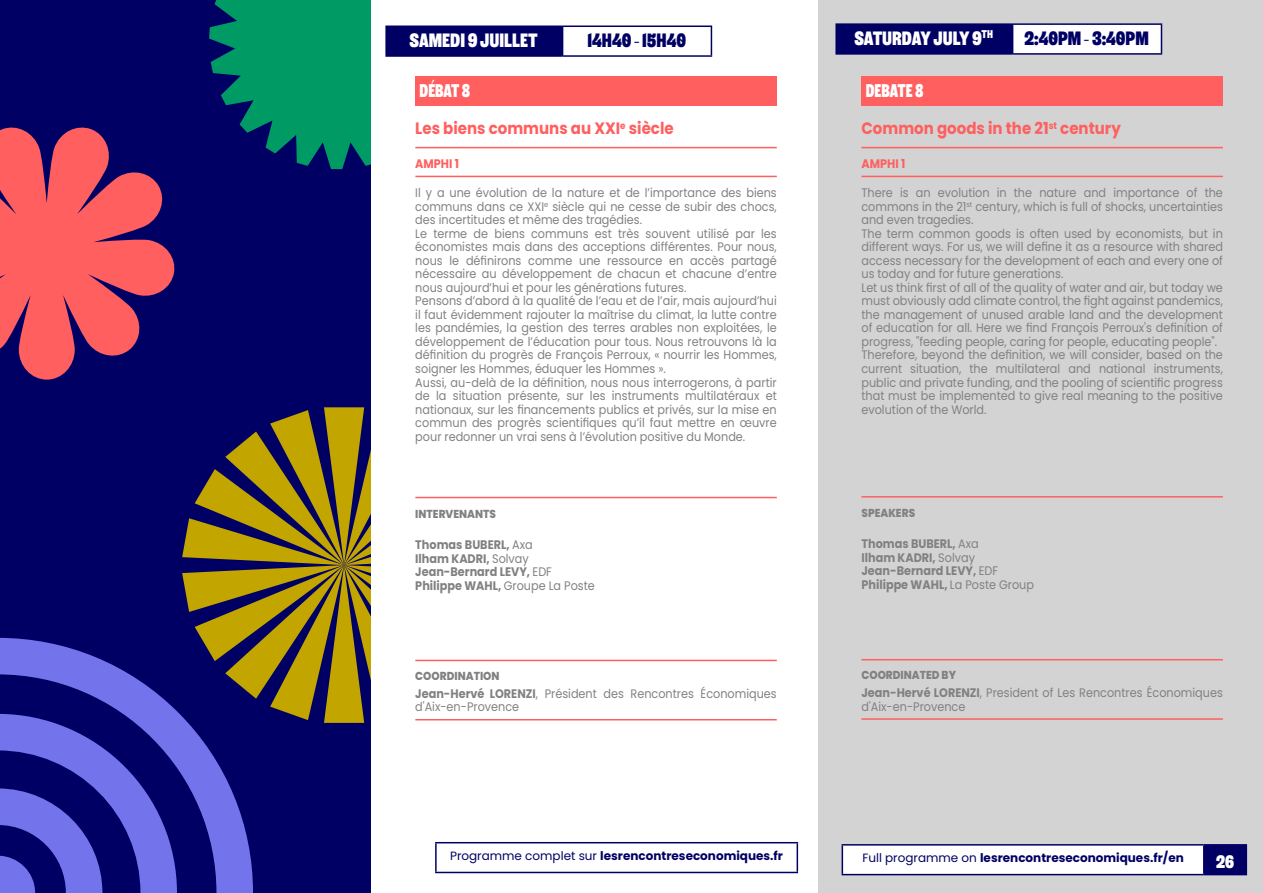
<style>
.page{position:relative;width:1263px;height:893px;background:#fff}
.page>*{position:absolute;margin:0;border:0;box-sizing:border-box;transform-origin:0 0}
.t1{font:900 22.5px "Salford Sans";color:#fff}
.t2{font:900 22.5px "Salford Sans";color:#000064}
.Numéro_session{font:900 21.45px "Salford Sans";color:#fff;scale:.91 1}
.t3{font:900 21px "Salford Sans";color:#fff}
.Titre_session_-_Neut{font:700 16.5px "Poppins";color:#ff5f5f;scale:.91 1}
.Note_de_cadrage{font:12.3px/13.5px "Poppins";color:#818181;text-align:justify;scale:.91 1}
.Note_de_cadrage_EN{font:12.3px/13.5px "Poppins";color:#818181;text-align:justify;scale:.91 1}
.Note_de_cadrage-2{font:700 12.3px "Poppins";color:#818181;scale:.91 1}
.Note_de_cadrage_EN-2{font:700 12.3px "Poppins";color:#818181;scale:.91 1}
.Amphi_neutre{font:700 12.3px "Poppins";color:#ff5f5f;scale:.91 1}
.t4{font:700 12px "Poppins";color:#000064}
.Désignation_interven{font:800 11.55px "Poppins";color:#818181;scale:.91 1}
.s1{font-weight:400}
.s2{font-weight:700}
</style>
<div class="page">
<div style="left:0;top:0;width:383px;height:893px;background:#000064"></div>
<svg style="left:209px;top:0;width:162px;height:169px"></svg>
<div style="left:371px;top:0;width:446px;height:893px;background:#fff"></div>
<div style="left:819px;top:0;width:444px;height:893px;background:#d3d3d3"></div>
<div style="left:836px;top:24px;width:177px;height:30px;background:#000064"></div>
<div style="left:1013px;top:24px;width:148px;height:30px;background:#fff"></div>
<hr style="left:835px;top:23px;width:178px;height:2px;background:#000064">
<hr style="left:835px;top:25px;width:2px;height:28px;background:#000064">
<hr style="left:835px;top:53px;width:178px;height:2px;background:#000064">
<hr style="left:1013px;top:23px;width:149px;height:2px;background:#000064">
<svg style="left:1161px;top:25px;width:1px;height:28px"></svg>
<hr style="left:1013px;top:53px;width:149px;height:2px;background:#000064">
<div style="left:386px;top:26px;width:177px;height:30px;background:#000064"></div>
<hr style="left:385px;top:26px;width:178px;height:1px;background:#000064">
<hr style="left:385px;top:27px;width:2px;height:28px;background:#000064">
<hr style="left:385px;top:55px;width:178px;height:2px;background:#000064">
<hr style="left:563px;top:26px;width:149px;height:1px;background:#000064">
<svg style="left:711px;top:27px;width:1px;height:28px"></svg>
<hr style="left:563px;top:55px;width:149px;height:2px;background:#000064">
<hr style="left:435px;top:842px;width:363px;height:1px;background:#000064">
<hr style="left:796px;top:843px;width:2px;height:29px;background:#000064">
<hr style="left:435px;top:872px;width:363px;height:1px;background:#000064">
<div style="left:842px;top:845px;width:362px;height:30px;background:#fff"></div>
<div style="left:1204px;top:845px;width:42px;height:30px;background:#000064"></div>
<hr style="left:841px;top:844px;width:363px;height:2px;background:#000064">
<hr style="left:841px;top:846px;width:2px;height:28px;background:#000064">
<hr style="left:1204px;top:844px;width:43px;height:2px;background:#000064">
<svg style="left:1203px;top:846px;width:1px;height:28px"></svg>
<hr style="left:1245px;top:846px;width:2px;height:28px;background:#000064">
<hr style="left:841px;top:874px;width:363px;height:1px;background:#000064">
<hr style="left:1204px;top:874px;width:43px;height:1px;background:#000064">
<svg style="left:0;top:407px;width:506px;height:467px"></svg>
<svg style="left:0;top:638px;width:253px;height:255px"></svg>
<svg style="left:0;top:127px;width:175px;height:253px;fill:#ff5f5f"></svg>
<div style="left:415px;top:76px;width:362px;height:30px;background:#ff5f5f"></div>
<hr style="left:415px;top:147px;width:362px;height:1px;background:#ff5f5f">
<hr style="left:415px;top:176px;width:362px;height:1px;background:#ff5f5f">
<hr style="left:415px;top:497px;width:362px;height:1px;background:#ff5f5f">
<hr style="left:415px;top:660px;width:362px;height:1px;background:#ff5f5f">
<hr style="left:415px;top:719px;width:362px;height:1px;background:#ff5f5f">
<div style="left:861px;top:76px;width:362px;height:30px;background:#ff5f5f"></div>
<hr style="left:861px;top:147px;width:362px;height:1px;background:#ff5f5f">
<hr style="left:861px;top:176px;width:362px;height:1px;background:#ff5f5f">
<hr style="left:861px;top:496px;width:362px;height:2px;background:#ff5f5f">
<hr style="left:861px;top:659px;width:362px;height:1px;background:#ff5f5f">
<hr style="left:861px;top:718px;width:362px;height:2px;background:#ff5f5f">
<p class="t1" style="left:409px;top:27px;width:130px">SAMEDI 9 JUILLET</p>
<p class="t2" style="left:588px;top:27px;width:100px">14H40 - 15H40</p>
<p class="t1" style="left:854px;top:24px;width:140px">SATURDAY JULY 9<sup>TH</sup></p>
<p class="t2" style="left:1024px;top:24px;width:126px">2:40PM - 3:40PM</p>
<p class="Numéro_session" style="left:420px;top:77px;width:57px">DÉBAT 8</p>
<p class="Titre_session_-_Neut" style="left:415px;top:119px;width:285px">Les biens communs au XXI<sup>e</sup> siècle</p>
<p class="Amphi_neutre" style="left:415px;top:156px;width:50px">AMPHI 1</p>
<p class="Note_de_cadrage" style="left:415px;top:186px;width:399px">Il y a une évolution de la nature et de l’importance des biens communs dans ce XXI<sup>e</sup> siècle qui ne cesse de subir des chocs, des incertitudes et même des tragédies.</p>
<p class="Note_de_cadrage" style="left:415px;top:227px;width:399px">Le terme de biens communs est très souvent utilisé par les économistes mais dans des acceptions différentes. Pour nous, nous le définirons comme une ressource en accès partagé nécessaire au développement de chacun et chacune d’entre nous aujourd’hui et pour les générations futures.</p>
<p class="Note_de_cadrage" style="left:415px;top:294px;width:399px">Pensons d’abord à la qualité de l’eau et de l’air, mais aujourd’hui il faut évidemment rajouter la maîtrise du climat, la lutte contre les pandémies, la gestion des terres arables non exploitées, le développement de l’éducation pour tous. Nous retrouvons là la définition du progrès de François Perroux, « nourrir les Hommes, soigner les Hommes, éduquer les Hommes ».</p>
<p class="Note_de_cadrage" style="left:415px;top:375px;width:399px">Aussi, au-delà de la définition, nous nous interrogerons, à partir de la situation présente, sur les instruments multilatéraux et nationaux, sur les financements publics et privés, sur la mise en commun des progrès scientifiques qu’il faut mettre en œuvre pour redonner un vrai sens à l’évolution positive du Monde.</p>
<p class="Numéro_session" style="left:866px;top:77px;width:65px">DEBATE 8</p>
<p class="Titre_session_-_Neut" style="left:861px;top:119px;width:286px">Common goods in the 21<sup>st</sup> century</p>
<p class="Amphi_neutre" style="left:861px;top:156px;width:50px">AMPHI 1</p>
<p class="Note_de_cadrage_EN" style="left:861px;top:186px;width:399px">There is an evolution in the nature and importance of the commons in the 21<sup>st</sup> century, which is full of shocks, uncertainties and even tragedies.</p>
<p class="Note_de_cadrage_EN" style="left:861px;top:227px;width:399px">The term common goods is often used by economists, but in different ways. For us, we will define it as a resource with shared access necessary for the development of each and every one of us today and for future generations.</p>
<p class="Note_de_cadrage_EN" style="left:861px;top:281px;width:399px">Let us think first of all of the quality of water and air, but today we must obviously add climate control, the fight against pandemics, the management of unused arable land and the development of education for all. Here we find François Perroux's definition of progress, "feeding people, caring for people, educating people".</p>
<p class="Note_de_cadrage_EN" style="left:861px;top:348px;width:399px">Therefore, beyond the definition, we will consider, based on the current situation, the multilateral and national instruments, public and private funding, and the pooling of scientific progress that must be implemented to give real meaning to the positive evolution of the World.</p>
<p class="Désignation_interven" style="left:415px;top:507px;width:90px">INTERVENANTS</p>
<p class="Note_de_cadrage_EN-2" style="left:415px;top:538px;width:130px">Thomas BUBERL, <span class="s1">Axa</span></p>
<p class="Note_de_cadrage-2" style="left:415px;top:551px;width:126px">Ilham KADRI, <span class="s1">Solvay</span></p>
<p class="Note_de_cadrage-2" style="left:415px;top:565px;width:152px">Jean-Bernard LEVY, <span class="s1">EDF</span></p>
<p class="Note_de_cadrage-2" style="left:415px;top:578px;width:199px">Philippe WAHL, <span class="s1">Groupe La Poste</span></p>
<p class="Désignation_interven" style="left:415px;top:669px;width:94px">COORDINATION</p>
<p class="Note_de_cadrage" style="left:415px;top:687px;width:399px"><span class="s2">Jean-Hervé LORENZI</span>, Président des Rencontres Économiques d'Aix-en-Provence</p>
<p class="Désignation_interven" style="left:861px;top:506px;width:61px">SPEAKERS</p>
<p class="Note_de_cadrage_EN-2" style="left:861px;top:537px;width:130px">Thomas BUBERL, <span class="s1">Axa</span></p>
<p class="Note_de_cadrage-2" style="left:861px;top:550px;width:126px">Ilham KADRI, <span class="s1">Solvay</span></p>
<p class="Note_de_cadrage-2" style="left:861px;top:564px;width:152px">Jean-Bernard LEVY, <span class="s1">EDF</span></p>
<p class="Note_de_cadrage-2" style="left:861px;top:577px;width:191px">Philippe WAHL, <span class="s1">La Poste Group</span></p>
<p class="Désignation_interven" style="left:861px;top:668px;width:105px">COORDINATED BY</p>
<p class="Note_de_cadrage" style="left:861px;top:686px;width:399px"><span class="s2">Jean-Hervé LORENZI</span>, President of Les Rencontres Économiques d'Aix-en-Provence</p>
<p class="t4" style="left:450px;top:849px;width:334px"><span class="s1">Programme complet sur</span> lesrencontreseconomiques.fr</p>
<p class="t4" style="left:862px;top:851px;width:323px"><span class="s1">Full programme on</span> lesrencontreseconomiques.fr/en</p>
<h3 class="t3" style="left:1216px;top:848px;width:20px">26</h3>
</div>
